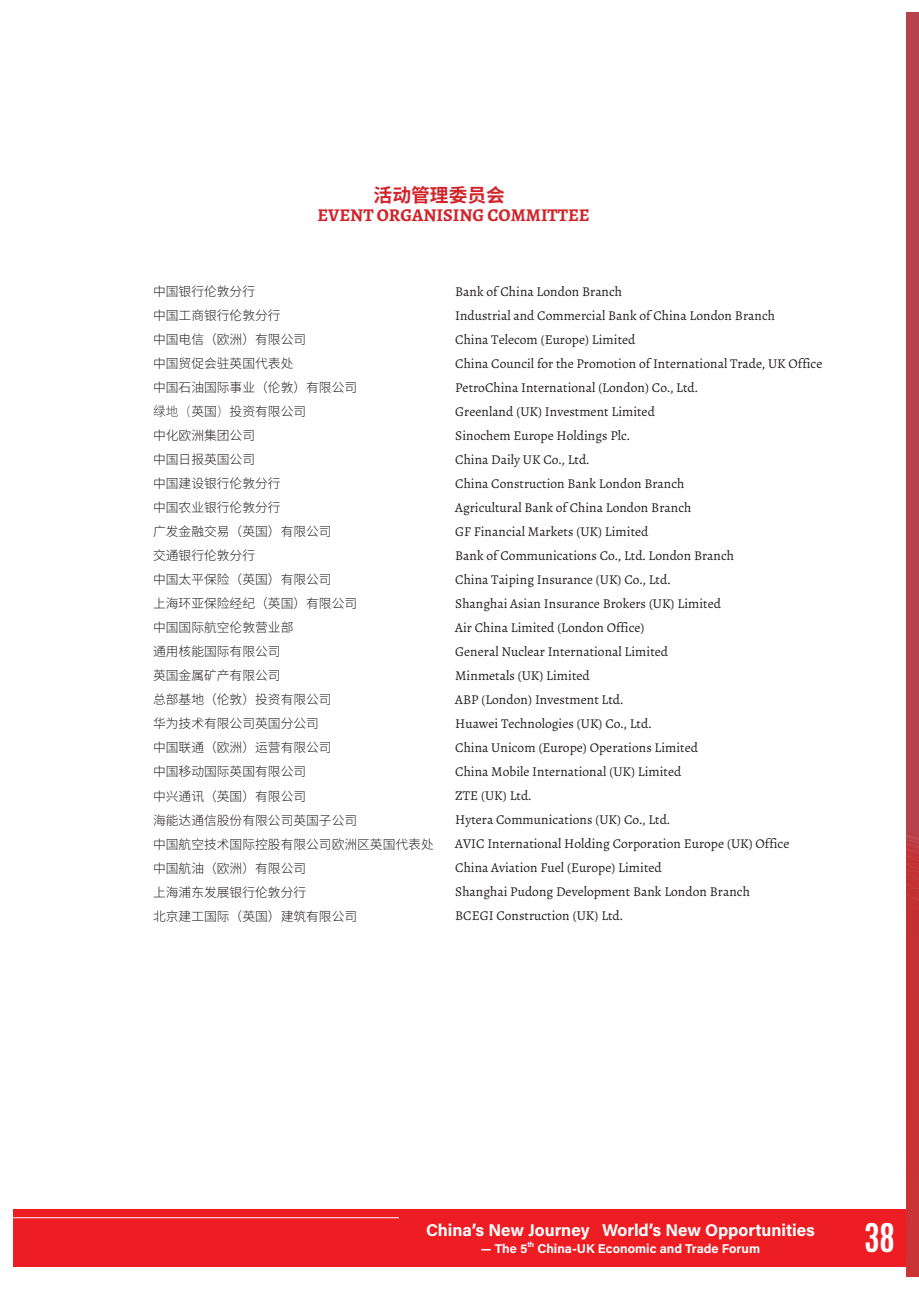
<style>
.page{position:relative;width:919px;height:1289px;background:#fff}
.page>*{position:absolute;margin:0;border:0;box-sizing:border-box;transform-origin:0 0}
.t1{font:700 33px "Antonio";color:#fff}
.中文标题小{font:700 18.75px "Source Han Sans CN";color:#d1232a}
.英文标题小{font:700 18px "Alegreya";color:#d1232a}
.t2{font:700 16.95px "Acumin Pro";color:#fff}
.英文列表文字{font:13.5px "Alegreya";color:#231f20}
.中文列表文字{font:300 12.75px "Source Han Sans CN";color:#231f20}
.t3{font:700 12.75px "Acumin Pro";color:#fff}
.t4{font:700 7.5px "Acumin Pro";color:#fff}
.s1{font-family:"Deng Xian"}
</style>
<div class="page">
<div style="left:13px;top:1209px;width:893px;height:57px;background:#ee1d23"></div>
<hr style="left:13px;top:1217px;width:386px;height:1px;background:#fff">
<img style="left:906px;top:13px;width:12px;height:1263px">
<p class="中文标题小" style="left:373px;top:184px;width:133px">活动管理委员会</p>
<p class="英文标题小" style="left:317px;top:204px;width:274px">EVENT ORGANISING COMMITTEE</p>
<p class="中文列表文字" style="left:153px;top:284px;width:104px">中国银行伦敦分行</p>
<p class="中文列表文字" style="left:153px;top:308px;width:129px">中国工商银行伦敦分行</p>
<p class="中文列表文字" style="left:153px;top:332px;width:155px">中国电信（欧洲）有限公司</p>
<p class="中文列表文字" style="left:153px;top:356px;width:142px">中国贸促会驻英国代表处</p>
<p class="中文列表文字" style="left:153px;top:380px;width:206px">中国石油国际事业（伦敦）有限公司</p>
<p class="中文列表文字" style="left:153px;top:404px;width:154px"><span class="s1">绿地（</span>英国<span class="s1">）</span>投资有限公司</p>
<p class="中文列表文字" style="left:153px;top:428px;width:104px">中化欧洲集团公司</p>
<p class="中文列表文字" style="left:153px;top:452px;width:104px">中国日报英国公司</p>
<p class="中文列表文字" style="left:153px;top:476px;width:129px">中国建设银行伦敦分行</p>
<p class="中文列表文字" style="left:153px;top:500px;width:129px">中国农业银行伦敦分行</p>
<p class="中文列表文字" style="left:153px;top:524px;width:180px">广发金融交易（英国）有限公司</p>
<p class="中文列表文字" style="left:153px;top:548px;width:104px">交通银行伦敦分行</p>
<p class="中文列表文字" style="left:153px;top:572px;width:180px">中国太平保险（英国）有限公司</p>
<p class="中文列表文字" style="left:153px;top:596px;width:206px">上海环亚保险经纪（英国）有限公司</p>
<p class="中文列表文字" style="left:153px;top:620px;width:142px">中国国际航空伦敦营业部</p>
<p class="中文列表文字" style="left:153px;top:644px;width:129px">通用核能国际有限公司</p>
<p class="中文列表文字" style="left:153px;top:668px;width:129px">英国金属矿产有限公司</p>
<p class="中文列表文字" style="left:153px;top:692px;width:180px">总部基地（伦敦）投资有限公司</p>
<p class="中文列表文字" style="left:153px;top:716px;width:167px">华为技术有限公司英国分公司</p>
<p class="中文列表文字" style="left:153px;top:740px;width:180px">中国联通（欧洲）运营有限公司</p>
<p class="中文列表文字" style="left:153px;top:764px;width:155px">中国移动国际英国有限公司</p>
<p class="中文列表文字" style="left:153px;top:788px;width:155px">中兴通讯（英国）有限公司</p>
<p class="中文列表文字" style="left:153px;top:812px;width:206px">海能达通信股份有限公司英国子公司</p>
<p class="中文列表文字" style="left:153px;top:836px;width:282px">中国航空技术国际控股有限公司欧洲区英国代表处</p>
<p class="中文列表文字" style="left:153px;top:860px;width:155px">中国航油（欧洲）有限公司</p>
<p class="中文列表文字" style="left:153px;top:884px;width:155px">上海浦东发展银行伦敦分行</p>
<p class="中文列表文字" style="left:153px;top:908px;width:206px">北京建工国际（英国）建筑有限公司</p>
<p class="英文列表文字" style="left:455px;top:283px;width:168px">Bank of China London Branch</p>
<p class="英文列表文字" style="left:455px;top:307px;width:321px">Industrial and Commercial Bank of China London Branch</p>
<p class="英文列表文字" style="left:455px;top:331px;width:182px">China Telecom (Europe) Limited</p>
<p class="英文列表文字" style="left:455px;top:355px;width:368px">China Council for the Promotion of International Trade, UK Office</p>
<p class="英文列表文字" style="left:455px;top:379px;width:244px">PetroChina International (London) Co., Ltd.</p>
<p class="英文列表文字" style="left:455px;top:403px;width:201px">Greenland (UK) Investment Limited</p>
<p class="英文列表文字" style="left:455px;top:427px;width:176px">Sinochem Europe Holdings Plc.</p>
<p class="英文列表文字" style="left:455px;top:451px;width:136px">China Daily UK Co., Ltd.</p>
<p class="英文列表文字" style="left:455px;top:475px;width:231px">China Construction Bank London Branch</p>
<p class="英文列表文字" style="left:455px;top:499px;width:238px">Agricultural Bank of China London Branch</p>
<p class="英文列表文字" style="left:455px;top:523px;width:195px">GF Financial Markets (UK) Limited</p>
<p class="英文列表文字" style="left:455px;top:547px;width:280px">Bank of Communications Co., Ltd. London Branch</p>
<p class="英文列表文字" style="left:455px;top:571px;width:217px">China Taiping Insurance (UK) Co., Ltd.</p>
<p class="英文列表文字" style="left:455px;top:595px;width:267px">Shanghai Asian Insurance Brokers (UK) Limited</p>
<p class="英文列表文字" style="left:455px;top:619px;width:191px">Air China Limited (London Office)</p>
<p class="英文列表文字" style="left:455px;top:643px;width:214px">General Nuclear International Limited</p>
<p class="英文列表文字" style="left:455px;top:667px;width:136px">Minmetals (UK) Limited</p>
<p class="英文列表文字" style="left:455px;top:691px;width:170px">ABP (London) Investment Ltd.</p>
<p class="英文列表文字" style="left:455px;top:715px;width:198px">Huawei Technologies (UK) Co., Ltd.</p>
<p class="英文列表文字" style="left:455px;top:739px;width:244px">China Unicom (Europe) Operations Limited</p>
<p class="英文列表文字" style="left:455px;top:763px;width:228px">China Mobile International (UK) Limited</p>
<p class="英文列表文字" style="left:455px;top:787px;width:78px">ZTE (UK) Ltd.</p>
<p class="英文列表文字" style="left:455px;top:811px;width:216px">Hytera Communications (UK) Co., Ltd.</p>
<p class="英文列表文字" style="left:455px;top:835px;width:336px">AVIC International Holding Corporation Europe (UK) Office</p>
<p class="英文列表文字" style="left:455px;top:859px;width:208px">China Aviation Fuel (Europe) Limited</p>
<p class="英文列表文字" style="left:455px;top:883px;width:296px">Shanghai Pudong Development Bank London Branch</p>
<p class="英文列表文字" style="left:455px;top:907px;width:169px">BCEGI Construction (UK) Ltd.</p>
<p class="t2" style="left:426px;top:1218px;width:390px">China’s New Journey World’s New Opportunities</p>
<p class="t3" style="left:481px;top:1239px;width:48px">— The 5</p>
<p class="t4" style="left:527px;top:1238px;width:9px">th</p>
<p class="t3" style="left:537px;top:1239px;width:224px">China-UK Economic and Trade Forum</p>
<h1 class="t1" style="left:864px;top:1212px;width:32px">38</h1>
</div>
